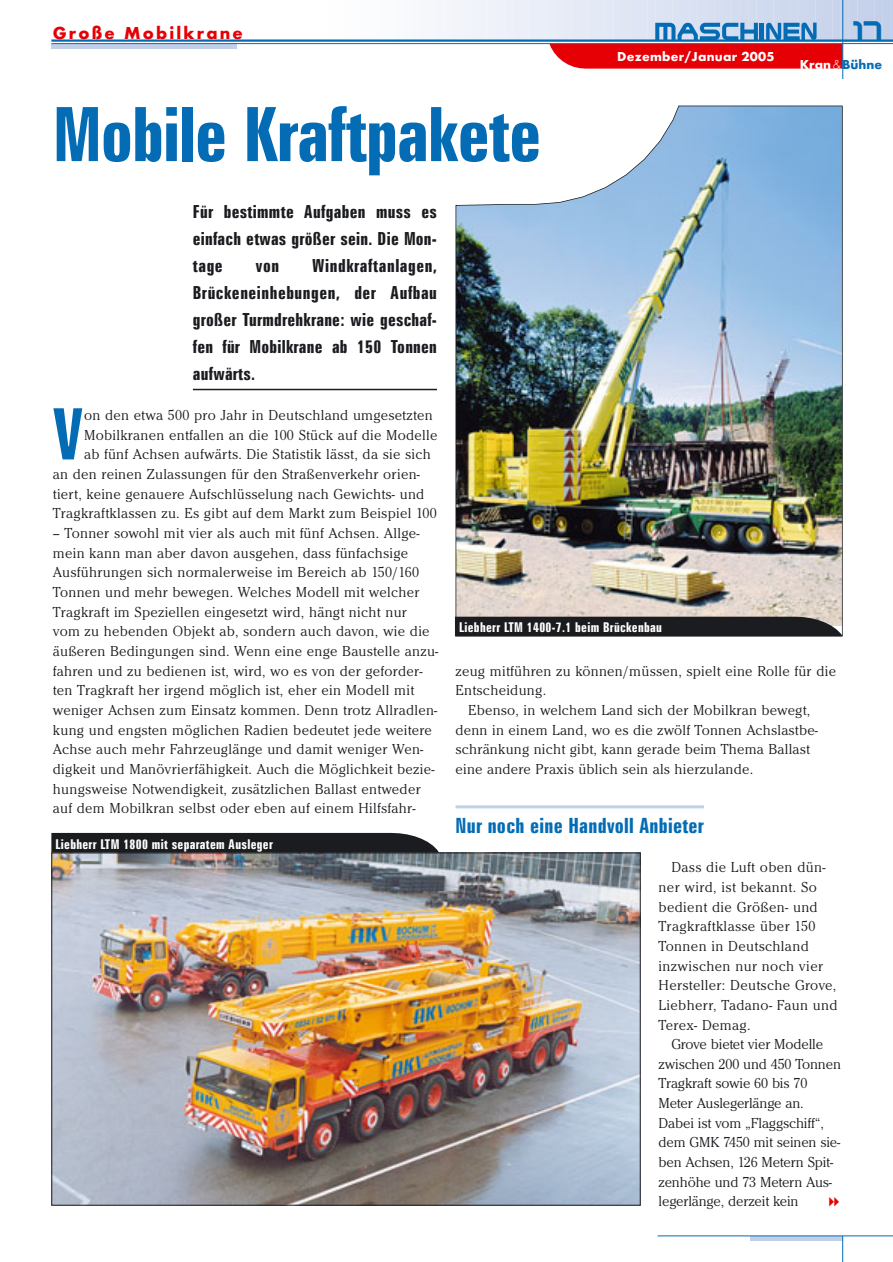
<style>
.page{position:relative;width:893px;height:1262px;background:#fff}
.page>*{position:absolute;margin:0;border:0;box-sizing:border-box;transform-origin:0 0}
.t1{font:700 extra-condensed 75px "Zurich BT";letter-spacing:-.015em;color:#046cb5}
.t2{font:700 extra-condensed 70.95px "Zurich BT";color:#046cb5}
.t3{font:500 28.95px "Steel Wolf";color:#046cb5}
.t4{font:700 extra-condensed 21px "Zurich BT";letter-spacing:.015em;color:#046cb5}
.t5{font:700 extra-condensed 18px/27px "Zurich BT";letter-spacing:.015em;color:#1b1c20;text-align:justify}
.t6{font:800 18px "Function";letter-spacing:.12em;color:#e60005}
.t7{font:300 15px/19.6px "Cheltenham";letter-spacing:.02em;color:#1b1c20}
.t8{font:300 15px/19.6px "Cheltenham";letter-spacing:-.01em;color:#1b1c20}
.t9{font:700 extra-condensed 13.5px "Zurich BT";letter-spacing:.02em;color:#fff}
.t10{font:800 13.5px "Function";letter-spacing:.02em;color:#fff}
.t11{font:800 13.5px "Function";color:#046cb5}
.s1{color:#fff}
.s2{font-weight:300;color:#fff}
</style>
<div class="page">
<hr style="left:372px;top:0;width:3px;height:42px;background:#fbfcfe">
<hr style="left:381px;top:0;width:3px;height:42px;background:#fafbfd">
<hr style="left:389px;top:0;width:3px;height:42px;background:#f9fbfd">
<hr style="left:398px;top:0;width:2px;height:42px;background:#f8fafd">
<hr style="left:406px;top:0;width:3px;height:42px;background:#f7f9fc">
<hr style="left:414px;top:0;width:3px;height:42px;background:#f7f8fc">
<hr style="left:423px;top:0;width:3px;height:42px;background:#f6f7fc">
<hr style="left:431px;top:0;width:3px;height:42px;background:#f5f7fb">
<hr style="left:440px;top:0;width:2px;height:42px;background:#f4f6fb">
<hr style="left:448px;top:0;width:3px;height:42px;background:#f3f5fb">
<hr style="left:456px;top:0;width:3px;height:42px;background:#f2f4fa">
<hr style="left:465px;top:0;width:3px;height:42px;background:#f1f4fa">
<hr style="left:473px;top:0;width:3px;height:42px;background:#f0f3fa">
<hr style="left:482px;top:0;width:2px;height:42px;background:#f0f2f9">
<hr style="left:490px;top:0;width:3px;height:42px;background:#eff2f9">
<hr style="left:499px;top:0;width:2px;height:42px;background:#eef1f9">
<hr style="left:507px;top:0;width:3px;height:42px;background:#edf0f9">
<hr style="left:515px;top:0;width:3px;height:42px;background:#eceff8">
<hr style="left:524px;top:0;width:2px;height:42px;background:#ebeff8">
<hr style="left:532px;top:0;width:3px;height:42px;background:#eaeef8">
<hr style="left:541px;top:0;width:2px;height:42px;background:#e9eef7">
<hr style="left:549px;top:0;width:3px;height:42px;background:#e9edf7">
<hr style="left:557px;top:0;width:3px;height:42px;background:#e8ecf6">
<hr style="left:566px;top:0;width:2px;height:42px;background:#e7ebf6">
<hr style="left:574px;top:0;width:3px;height:42px;background:#e6eaf6">
<hr style="left:583px;top:0;width:2px;height:42px;background:#e5eaf6">
<hr style="left:591px;top:0;width:3px;height:42px;background:#e4e9f5">
<hr style="left:599px;top:0;width:3px;height:42px;background:#e3e9f5">
<hr style="left:608px;top:0;width:2px;height:42px;background:#e2e8f5">
<hr style="left:616px;top:0;width:3px;height:42px;background:#e1e7f5">
<hr style="left:625px;top:0;width:2px;height:42px;background:#e0e6f4">
<hr style="left:633px;top:0;width:3px;height:42px;background:#dfe5f4">
<hr style="left:641px;top:0;width:3px;height:42px;background:#dfe5f4">
<hr style="left:650px;top:0;width:2px;height:42px;background:#dee4f3">
<hr style="left:658px;top:0;width:3px;height:42px;background:#dde4f3">
<hr style="left:667px;top:0;width:2px;height:42px;background:#dce3f2">
<hr style="left:675px;top:0;width:3px;height:42px;background:#dbe2f2">
<hr style="left:683px;top:0;width:3px;height:42px;background:#dae1f2">
<hr style="left:692px;top:0;width:3px;height:42px;background:#d9e1f2">
<hr style="left:700px;top:0;width:3px;height:42px;background:#d8e0f1">
<hr style="left:709px;top:0;width:2px;height:42px;background:#d7dff1">
<hr style="left:717px;top:0;width:3px;height:42px;background:#d6def1">
<hr style="left:725px;top:0;width:3px;height:42px;background:#d5ddf0">
<hr style="left:734px;top:0;width:3px;height:42px;background:#d4ddf0">
<hr style="left:742px;top:0;width:3px;height:42px;background:#d3dcef">
<hr style="left:751px;top:0;width:2px;height:42px;background:#d2dcef">
<hr style="left:759px;top:0;width:3px;height:42px;background:#d1dbef">
<hr style="left:767px;top:0;width:3px;height:42px;background:#d0daef">
<hr style="left:776px;top:0;width:3px;height:42px;background:#d0d9ee">
<hr style="left:784px;top:0;width:3px;height:42px;background:#cfd9ee">
<hr style="left:793px;top:0;width:2px;height:42px;background:#ced8ee">
<hr style="left:801px;top:0;width:3px;height:42px;background:#cdd7ed">
<hr style="left:810px;top:0;width:2px;height:42px;background:#ccd7ed">
<hr style="left:818px;top:0;width:3px;height:42px;background:#cbd6ed">
<hr style="left:826px;top:0;width:3px;height:42px;background:#cad5ec">
<hr style="left:835px;top:0;width:2px;height:42px;background:#c9d4ec">
<hr style="left:843px;top:0;width:3px;height:42px;background:#c8d4ec">
<hr style="left:852px;top:0;width:2px;height:42px;background:#c7d3eb">
<hr style="left:860px;top:0;width:3px;height:42px;background:#c6d2eb">
<hr style="left:868px;top:0;width:3px;height:42px;background:#c5d1eb">
<hr style="left:877px;top:0;width:2px;height:42px;background:#c4d0ea">
<hr style="left:885px;top:0;width:3px;height:42px;background:#c3d0ea">
<hr style="left:892px;top:0;width:1px;height:42px;background:#c2cfea">
<svg style="left:51px;top:44px;width:185px;height:4px"></svg>
<hr style="left:51px;top:39px;width:841px;height:3px;background:#046cb5">
<hr style="left:51px;top:43px;width:841px;height:1px;background:#046cb5">
<hr style="left:842px;top:0;width:1px;height:79px;background:#046cb5">
<svg style="left:750px;top:1236px;width:92px;height:4px"></svg>
<hr style="left:657px;top:1235px;width:235px;height:1px;background:#046cb5">
<svg style="left:842px;top:1236px;width:1px;height:25px"></svg>
<svg style="left:549px;top:23px;width:293px;height:46px;background:#ba596d"></svg>
<hr style="left:455px;top:805px;width:249px;height:3px;background:#c1cfe9">
<hr style="left:193px;top:389px;width:244px;height:1px;background:#1b1c20">
<img style="left:455px;top:106px;width:387px;height:510px">
<img style="left:53px;top:854px;width:585px;height:349px">
<div style="left:51px;top:833px;width:388px;height:19px;background:#1b1c20"></div>
<svg style="left:455px;top:616px;width:387px;height:20px;background:#28282b"></svg>
<p class="t6" style="left:53px;top:26px;width:191px">Große Mobilkrane</p>
<h3 class="t3" style="left:853px;top:13px;width:30px">17</h3>
<h1 class="t1" style="left:53px;top:107px;width:490px">Mobile Kraftpakete</h1>
<p class="t5" style="left:193px;top:200px;width:245px">Für bestimmte Aufgaben muss es einfach etwas größer sein. Die Mon&shy;tage</p>
<p class="t5" style="left:193px;top:254px;width:245px;text-indent:119px">Windkraftanlagen, Brückeneinhebungen, der Aufbau großer Turmdrehkrane: wie geschaf&shy;fen für Mobilkrane ab 150 Tonnen aufwärts.</p>
<p class="t5" style="left:256px;top:254px;width:25px">von</p>
<p class="t10" style="left:617px;top:51px;width:159px">Dezember/Januar 2005</p>
<p class="t11" style="left:799px;top:59px;width:84px"><span class="s1">Kran</span><span class="s2">&amp;</span>Bühne</p>
<h2 class="t2" style="left:53px;top:408px;width:31px">V</h2>
<p class="t7" style="left:84px;top:406px;width:350px">on den etwa 500 pro Jahr in Deutschland umgesetzten</p>
<p class="t7" style="left:84px;top:426px;width:355px">Mobilkranen entfallen an die 100 Stück auf die Modelle</p>
<p class="t7" style="left:84px;top:446px;width:348px">ab fünf Achsen aufwärts. Die Statistik lässt, da sie sich</p>
<p class="t7" style="left:53px;top:465px;width:368px">an den reinen Zulassungen für den Straßenverkehr orien-</p>
<p class="t7" style="left:53px;top:485px;width:373px">tiert, keine genauere Aufschlüsselung nach Gewichts- und</p>
<p class="t7" style="left:53px;top:505px;width:385px">Tragkraftklassen zu. Es gibt auf dem Markt zum Beispiel 100</p>
<p class="t7" style="left:53px;top:524px;width:387px">– Tonner sowohl mit vier als auch mit fünf Achsen. Allge&shy;mein kann man aber davon ausgehen, dass fünfachsige Ausführungen sich normalerweise im Bereich ab 150/160<br>Tonnen und mehr bewegen. Welches Modell mit welcher Tragkraft im Speziellen eingesetzt wird, hängt nicht nur<br>vom zu hebenden Objekt ab, sondern auch davon, wie die äußeren Bedingungen sind. Wenn eine enge Baustelle anzu&shy;fahren und zu bedienen ist, wird, wo es von der geforder&shy;ten Tragkraft her irgend möglich ist, eher ein Modell mit weniger Achsen zum Einsatz kommen. Denn trotz Allradlen&shy;kung und engsten möglichen Radien bedeutet jede weitere Achse auch mehr Fahrzeuglänge und damit weniger Wen&shy;digkeit und Manövrierfähigkeit. Auch die Möglichkeit bezie&shy;hungsweise Notwendigkeit, zusätzlichen Ballast entweder auf dem Mobilkran selbst oder eben auf einem Hilfsfahr-</p>
<p class="t9" style="left:56px;top:839px;width:219px">Liebherr LTM 1800 mit separatem Ausleger</p>
<p class="t9" style="left:459px;top:622px;width:204px">Liebherr LTM 1400-7.1 beim Brückenbau</p>
<p class="t7" style="left:455px;top:662px;width:382px">zeug mitführen zu können/müssen, spielt eine Rolle für die</p>
<p class="t7" style="left:455px;top:681px;width:92px">Entscheidung.</p>
<p class="t7" style="left:468px;top:701px;width:343px">Ebenso, in welchem Land sich der Mobilkran bewegt,</p>
<p class="t7" style="left:455px;top:721px;width:364px">denn in einem Land, wo es die zwölf Tonnen Achslastbe-</p>
<p class="t7" style="left:455px;top:740px;width:356px">schränkung nicht gibt, kann gerade beim Thema Ballast</p>
<p class="t7" style="left:455px;top:760px;width:299px">eine andere Praxis üblich sein als hierzulande.</p>
<h3 class="t4" style="left:455px;top:818px;width:250px">Nur noch eine Handvoll Anbieter</h3>
<p class="t7" style="left:658px;top:858px;width:180px;text-indent:13px">Dass die Luft oben dün&shy;ner wird, ist bekannt. So bedient die Größen- und<br>Tragkraftklasse über 150<br>Tonnen in Deutschland inzwischen nur noch vier<br>Hersteller: Deutsche Grove,<br>Liebherr, Tadano- Faun und<br>Terex- Demag.</p>
<p class="t8" style="left:658px;top:1035px;width:184px;text-indent:13px">Grove bietet vier Modelle zwischen 200 und 450 Tonnen<br>Tragkraft sowie 60 bis 70<br>Meter Auslegerlänge an.<br>Dabei ist vom „Flaggschiff“, dem GMK 7450 mit seinen sie&shy;ben Achsen, 126 Metern Spit&shy;zenhöhe und 73 Metern Aus&shy;legerlänge, derzeit kein</p>
</div>
